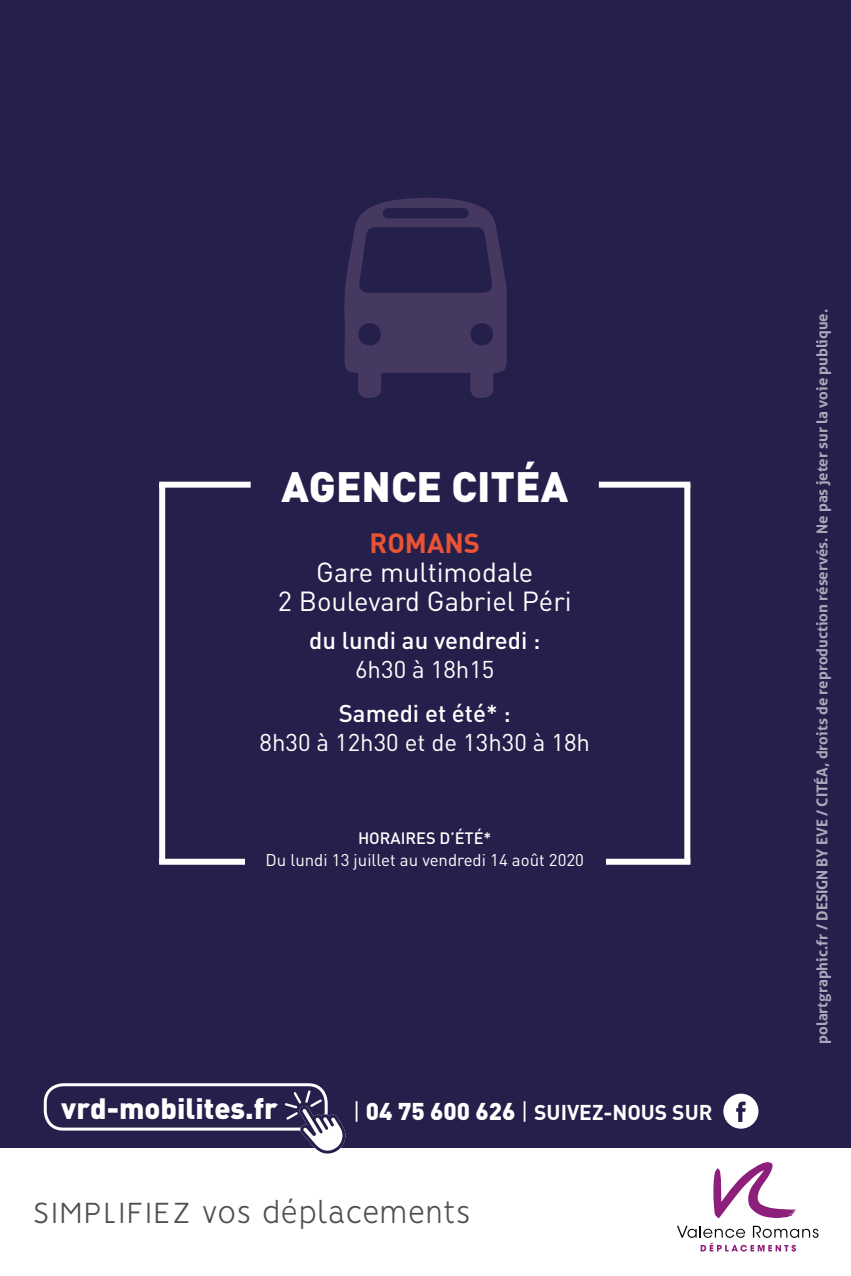
<style>
.page{position:relative;width:851px;height:1276px;background:#fff}
.page>*{position:absolute;margin:0;border:0;box-sizing:border-box;transform-origin:0 0}
.t1{font:900 42px "DIN";color:#fff}
.t2{font:300 33px "Vision";letter-spacing:.04em;color:#504f4f}
.t3{font:900 29.1px "DIN";color:#fff}
.t4{font:27.3px/28.8px "DIN";color:#fff;text-align:center}
.t5{font:700 27.3px "DIN";color:#ea5334}
.t6{font:24px "DIN";color:#fff}
.t7{font:500 24px "DIN";color:#fff}
.t8{font:700 21px "DIN";color:#fff}
.t9{font:16.8px "DIN";color:#fff}
.t10{font:500 16.2px "DIN";color:#fff}
.t11{font:700 15px "Aller";color:#b0a7bc}
.s1{font-weight:400;font-size:24px}
.s2{font-weight:900;font-size:24px}
</style>
<div class="page">
<div style="left:0;top:0;width:850px;height:1276px;background:#25204b"></div>
<div style="left:0;top:1148px;width:850px;height:128px;background:#fff"></div>
<svg style="left:677px;top:1225px;width:141px;height:26px"></svg>
<svg style="left:713px;top:1162px;width:83px;height:56px"></svg>
<div style="left:44px;top:1083px;width:283px;height:47px;border:3px solid #fff;border-radius:18px"></div>
<svg style="left:723px;top:1093px;width:35px;height:35px"></svg>
<svg style="left:285px;top:1090px;width:60px;height:63px"></svg>
<svg style="left:344px;top:198px;width:162px;height:200px"></svg>
<div style="left:159px;top:481px;width:91px;height:6px;background:#fff"></div>
<div style="left:598px;top:481px;width:92px;height:6px;background:#fff"></div>
<div style="left:159px;top:858px;width:531px;height:6px;background:#fff"></div>
<div style="left:159px;top:484px;width:6px;height:379px;background:#fff"></div>
<div style="left:684px;top:484px;width:6px;height:379px;background:#fff"></div>
<div style="left:245px;top:826px;width:360px;height:50px;background:#25204b"></div>
<h1 class="t1" style="left:281px;top:458px;width:288px">AGENCE CITÉA</h1>
<h3 class="t5" style="left:369px;top:525px;width:112px">ROMANS</h3>
<h3 class="t4" style="left:278px;top:557px;width:295px">Gare multimodale<br>2 Boulevard Gabriel Péri</h3>
<h3 class="t7" style="left:309px;top:625px;width:233px">du lundi au vendredi :</h3>
<h3 class="t6" style="left:355px;top:654px;width:141px">6h30 à 18h15</h3>
<h3 class="t7" style="left:339px;top:697px;width:173px">Samedi et été* :</h3>
<h3 class="t6" style="left:259px;top:727px;width:332px">8h30 à 12h30 et de 13h30 à 18h</h3>
<p class="t10" style="left:358px;top:828px;width:135px">HORAIRES D’ÉTÉ*</p>
<p class="t9" style="left:265px;top:849px;width:320px">Du lundi 13 juillet au vendredi 14 août 2020</p>
<h3 class="t3" style="left:61px;top:1089px;width:218px">vrd-mobilites.fr</h3>
<h3 class="t8" style="left:353px;top:1099px;width:361px"><span class="s1">|</span> <span class="s2">04 75 600 626</span> <span class="s1">|</span> SUIVEZ-NOUS SUR</h3>
<h2 class="t2" style="left:33px;top:1194px;width:439px">SIMPLIFIEZ vos déplacements</h2>
<p class="t11" style="left:812px;top:1043px;width:736px;rotate:-90deg">polartgraphic.fr / DESIGN BY EVE / CITÉA, droits de reproduction réservés. Ne pas jeter sur la voie publique.</p>
</div>
